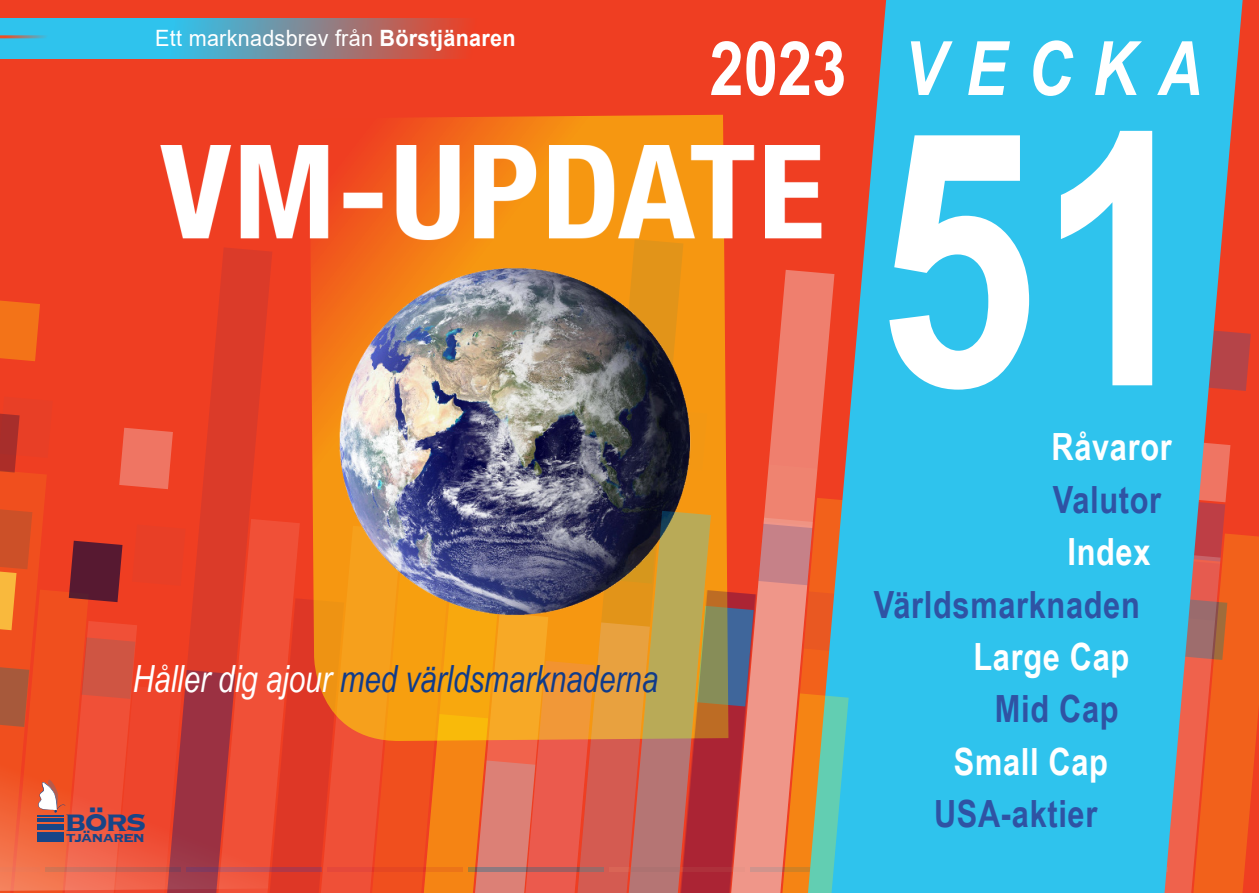
<style>
.page{position:relative;width:1259px;height:893px;background:#ef3e22}
.page>*{position:absolute;margin:0;border:0;box-sizing:border-box;transform-origin:0 0}
.BRÖDTEXT_löpande_202{font:700 354px "Arial Narrow";color:#fff}
.t1{font:italic 700 75px "Arial Narrow";letter-spacing:.275em;color:#fff}
.t2{font:700 37.5px "Arial Narrow";letter-spacing:.02em;color:#2f53a4}
.t3{font:italic 37.5px "Arial Narrow";color:#103b8a;scale:.96 1}
.t4{font:700 37.5px "Arial Narrow";letter-spacing:.02em;color:#fff}
.t5{font:22.5px "Arial";letter-spacing:.01em;color:#fff;scale:.96 1}
.t6{font:700 18.15px "Copperplate";color:#184587}
.s1{font-weight:700}
.s2{color:#fff}
.s3{font-style:normal}
</style>
<div class="page">
<svg style="left:1247px;top:333px;width:3px;height:43px"></svg>
<svg style="left:221px;top:247px;width:51px;height:34px;background:#dd3b28"></svg>
<svg style="left:311px;top:115px;width:414px;height:166px"></svg>
<img style="left:327px;top:253px;width:365px;height:28px">
<svg style="left:1247px;top:535px;width:12px;height:303px"></svg>
<svg style="left:834px;top:1px;width:413px;height:892px;background:#51adc9"></svg>
<img style="left:160px;top:145px;width:662px;height:99px">
<hr style="left:0;top:0;width:1259px;height:1px;background:#fff">
<img style="left:0;top:281px;width:1015px;height:612px">
<svg style="left:0;top:18px;width:463px;height:40px;background:#6999ae"></svg>
<svg style="left:728px;top:270px;width:106px;height:623px"></svg>
<hr style="left:0;top:35px;width:97px;height:3px;background:#f04d22">
<p class="t5" style="left:155px;top:23px;width:377px">Ett marknadsbrev från <span class="s1">Börstjänaren</span></p>
<p class="t3" style="left:133px;top:653px;width:548px"><span class="s2">Håller dig ajour</span> med världsmarknaderna</p>
<p class="t6" style="left:64px;top:825px;width:84px"><sup>b</sup>t j ä<sup>ö</sup>n a<sup>r</sup>r e n<sup>s</sup></p>
<h2 class="t1" style="left:709px;top:12px;width:494px"><span class="s3">2023</span> VECKA</h2>
<p class="BRÖDTEXT_löpande_202" style="left:876px;top:-7px;width:324px">51</p>
<p class="t4" style="left:1051px;top:419px;width:122px">Råvaror</p>
<p class="t2" style="left:1052px;top:471px;width:110px">Valutor</p>
<p class="t4" style="left:1067px;top:523px;width:85px">Index</p>
<p class="t2" style="left:874px;top:576px;width:267px">Världsmarknaden</p>
<p class="t4" style="left:973px;top:628px;width:157px">Large Cap</p>
<p class="t2" style="left:995px;top:681px;width:125px">Mid Cap</p>
<p class="t4" style="left:954px;top:733px;width:156px">Small Cap</p>
<p class="t2" style="left:934px;top:786px;width:165px">USA-aktier</p>
</div>
